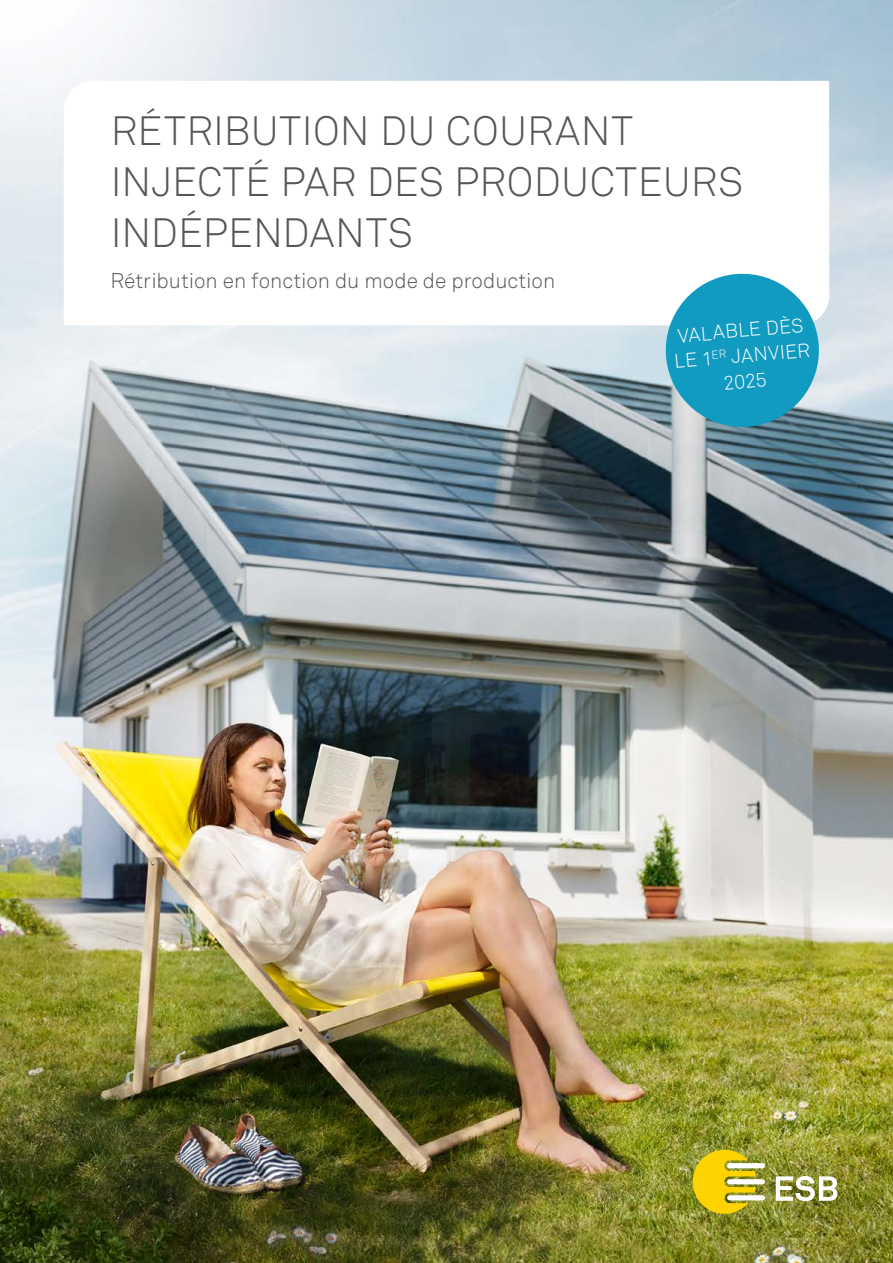
<style>
.page{position:relative;width:893px;height:1263px;background:#fff}
.page>*{position:absolute;margin:0;border:0;box-sizing:border-box;transform-origin:0 0}
._01_Headline_Titelse{font:300 40.5px/51px "Akkurat Pro";letter-spacing:.01em;color:#565655}
._02_Subheadline_Tite{font:300 21px "Akkurat Pro";color:#565655}
.t1{font:300 19.5px/25.5px "Akkurat Pro";color:#fff;text-align:center}
</style>
<div class="page">
<img style="left:0;top:0;width:893px;height:1263px">
<svg style="left:776px;top:1176px;width:61px;height:25px"></svg>
<svg style="left:693px;top:1150px;width:72px;height:64px"></svg>
<div style="left:727px;top:1179px;width:38px;height:5px;background:#fff;border-radius:3px"></div>
<div style="left:727px;top:1195px;width:38px;height:5px;background:#fff;border-radius:3px"></div>
<svg style="left:64px;top:81px;width:765px;height:244px"></svg>
<svg style="left:662px;top:270px;width:160px;height:160px"></svg>
<p class="_01_Headline_Titelse" style="left:111px;top:105px;width:634px">RÉTRIBUTION DU COURANT<br>INJECTÉ PAR DES PRODUCTEURS<br>INDÉPENDANTS</p>
<p class="_02_Subheadline_Tite" style="left:111px;top:269px;width:446px">Rétribution en fonction du mode de production</p>
<p class="t1" style="left:671px;top:324px;width:138px;rotate:-5deg">VALABLE DÈS<br>LE 1<sup>ER</sup> JANVIER<br>2025</p>
</div>
